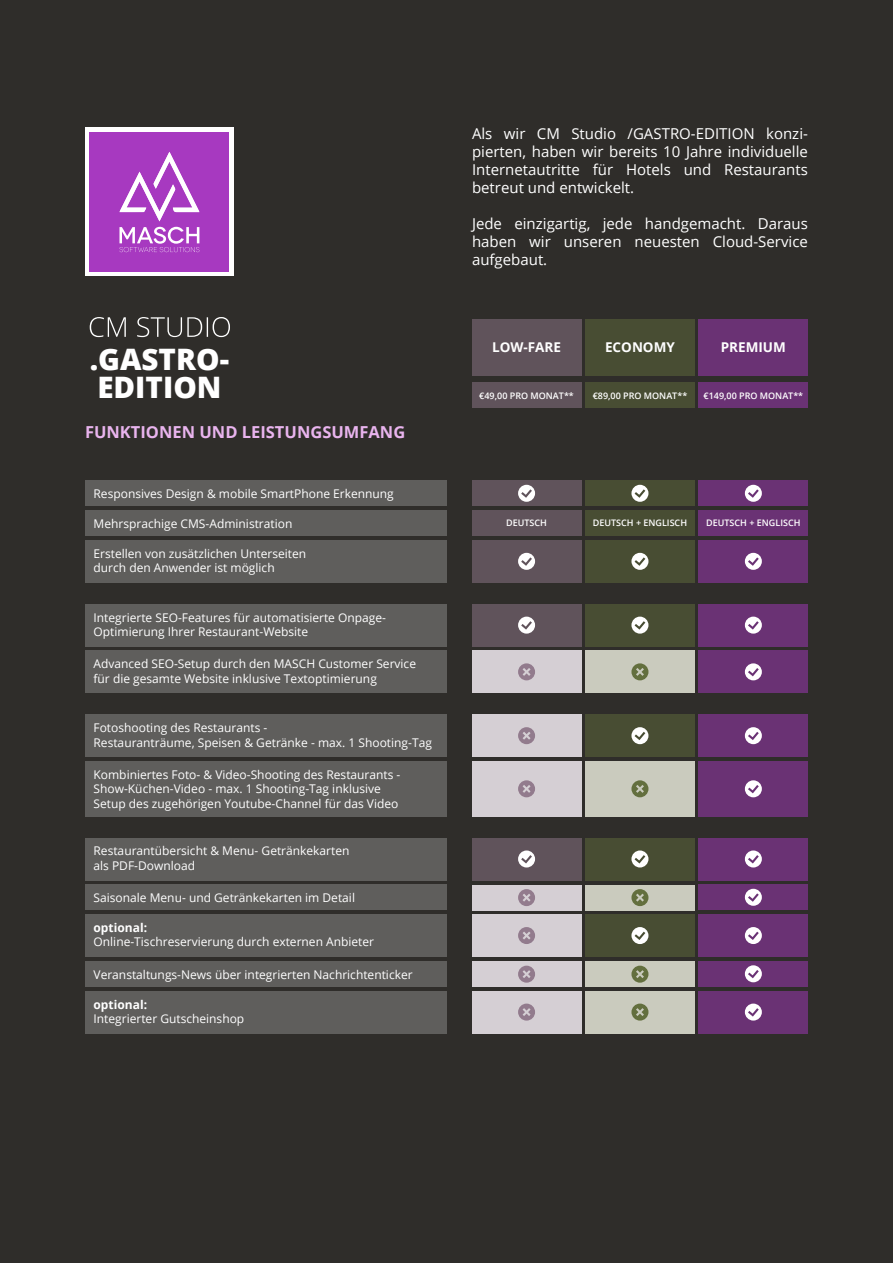
<style>
.page{position:relative;width:893px;height:1263px;background:#2f2d2a}
.page>*{position:absolute;margin:0;border:0;box-sizing:border-box;transform-origin:0 0}
.t1{font:800 29.55px "Open Sans";color:#fff}
.t2{font:700 16.5px "Open Sans";color:#e9b4ee}
.t3{font:15px/18px "Open Sans";color:#fff;text-align:justify}
.t4{font:700 13.5px "Open Sans";color:#fff}
.t5{font:12px/14.4px "Open Sans";color:#fff}
.t6{font:700 12px "Open Sans";color:#fff}
.t7{font:600 9px "Open Sans";color:#fff}
</style>
<div class="page">
<div style="left:85px;top:128px;width:149px;height:148px;background:#fff"></div>
<div style="left:90px;top:132px;width:139px;height:140px;background:#a739c0"></div>
<svg style="left:119px;top:152px;width:80px;height:100px"></svg>
<svg style="left:90px;top:317px;width:140px;height:20px"></svg>
<div style="left:699px;top:319px;width:109px;height:57px;background:#6a3274"></div>
<div style="left:585px;top:319px;width:109px;height:57px;background:#484d33"></div>
<div style="left:472px;top:319px;width:109px;height:57px;background:#60535b"></div>
<div style="left:472px;top:383px;width:109px;height:25px;background:#60535b"></div>
<div style="left:585px;top:383px;width:109px;height:25px;background:#484d33"></div>
<div style="left:699px;top:383px;width:109px;height:25px;background:#6a3274"></div>
<div style="left:85px;top:480px;width:361px;height:26px;background:#5f5e5c"></div>
<div style="left:472px;top:480px;width:109px;height:26px;background:#60535b"></div>
<div style="left:585px;top:480px;width:109px;height:26px;background:#484d33"></div>
<div style="left:699px;top:480px;width:109px;height:26px;background:#6a3274"></div>
<svg style="left:518px;top:485px;width:17px;height:17px"></svg>
<svg style="left:631px;top:485px;width:17px;height:17px"></svg>
<svg style="left:745px;top:485px;width:17px;height:17px"></svg>
<div style="left:85px;top:510px;width:361px;height:26px;background:#5f5e5c"></div>
<div style="left:472px;top:510px;width:109px;height:26px;background:#60535b"></div>
<div style="left:585px;top:510px;width:109px;height:26px;background:#484d33"></div>
<div style="left:699px;top:510px;width:109px;height:26px;background:#6a3274"></div>
<div style="left:85px;top:540px;width:361px;height:43px;background:#5f5e5c"></div>
<div style="left:472px;top:540px;width:109px;height:43px;background:#60535b"></div>
<div style="left:585px;top:540px;width:109px;height:43px;background:#484d33"></div>
<div style="left:699px;top:540px;width:109px;height:43px;background:#6a3274"></div>
<svg style="left:518px;top:553px;width:17px;height:17px"></svg>
<svg style="left:631px;top:553px;width:17px;height:17px"></svg>
<svg style="left:745px;top:553px;width:17px;height:17px"></svg>
<div style="left:85px;top:604px;width:361px;height:42px;background:#5f5e5c"></div>
<div style="left:472px;top:604px;width:109px;height:42px;background:#60535b"></div>
<div style="left:585px;top:604px;width:109px;height:42px;background:#484d33"></div>
<div style="left:699px;top:604px;width:109px;height:42px;background:#6a3274"></div>
<svg style="left:518px;top:617px;width:17px;height:17px"></svg>
<svg style="left:631px;top:617px;width:17px;height:17px"></svg>
<svg style="left:745px;top:617px;width:17px;height:17px"></svg>
<div style="left:85px;top:651px;width:361px;height:42px;background:#5f5e5c"></div>
<div style="left:699px;top:651px;width:109px;height:42px;background:#6a3274"></div>
<svg style="left:745px;top:663px;width:17px;height:17px"></svg>
<div style="left:472px;top:651px;width:109px;height:42px;background:#d5cfd4"></div>
<svg style="left:518px;top:663px;width:17px;height:17px"></svg>
<div style="left:585px;top:651px;width:109px;height:42px;background:#cacbbe"></div>
<svg style="left:631px;top:663px;width:17px;height:17px"></svg>
<div style="left:85px;top:714px;width:361px;height:43px;background:#5f5e5c"></div>
<div style="left:585px;top:714px;width:109px;height:43px;background:#484d33"></div>
<div style="left:699px;top:714px;width:109px;height:43px;background:#6a3274"></div>
<svg style="left:631px;top:727px;width:17px;height:17px"></svg>
<svg style="left:745px;top:727px;width:17px;height:17px"></svg>
<div style="left:472px;top:714px;width:109px;height:43px;background:#d5cfd4"></div>
<svg style="left:518px;top:727px;width:17px;height:17px"></svg>
<div style="left:85px;top:761px;width:361px;height:55px;background:#5f5e5c"></div>
<div style="left:699px;top:761px;width:109px;height:55px;background:#6a3274"></div>
<svg style="left:745px;top:780px;width:17px;height:17px"></svg>
<div style="left:472px;top:761px;width:109px;height:55px;background:#d5cfd4"></div>
<svg style="left:518px;top:780px;width:17px;height:17px"></svg>
<div style="left:585px;top:761px;width:109px;height:55px;background:#cacbbe"></div>
<svg style="left:631px;top:780px;width:17px;height:17px"></svg>
<div style="left:85px;top:838px;width:361px;height:42px;background:#5f5e5c"></div>
<div style="left:472px;top:838px;width:109px;height:42px;background:#60535b"></div>
<div style="left:585px;top:838px;width:109px;height:42px;background:#484d33"></div>
<div style="left:699px;top:838px;width:109px;height:42px;background:#6a3274"></div>
<svg style="left:518px;top:850px;width:17px;height:17px"></svg>
<svg style="left:631px;top:850px;width:17px;height:17px"></svg>
<svg style="left:745px;top:850px;width:17px;height:17px"></svg>
<div style="left:85px;top:884px;width:361px;height:26px;background:#5f5e5c"></div>
<div style="left:699px;top:884px;width:109px;height:26px;background:#6a3274"></div>
<svg style="left:745px;top:889px;width:17px;height:17px"></svg>
<div style="left:472px;top:885px;width:109px;height:25px;background:#d5cfd4"></div>
<svg style="left:518px;top:889px;width:17px;height:17px"></svg>
<div style="left:585px;top:885px;width:109px;height:25px;background:#cacbbe"></div>
<svg style="left:631px;top:889px;width:17px;height:17px"></svg>
<div style="left:85px;top:914px;width:361px;height:43px;background:#5f5e5c"></div>
<div style="left:585px;top:914px;width:109px;height:43px;background:#484d33"></div>
<div style="left:699px;top:914px;width:109px;height:43px;background:#6a3274"></div>
<svg style="left:631px;top:927px;width:17px;height:17px"></svg>
<svg style="left:745px;top:927px;width:17px;height:17px"></svg>
<div style="left:472px;top:914px;width:109px;height:43px;background:#d5cfd4"></div>
<svg style="left:518px;top:927px;width:17px;height:17px"></svg>
<div style="left:85px;top:961px;width:361px;height:25px;background:#5f5e5c"></div>
<div style="left:699px;top:961px;width:109px;height:25px;background:#6a3274"></div>
<svg style="left:745px;top:965px;width:17px;height:17px"></svg>
<div style="left:472px;top:961px;width:109px;height:26px;background:#d5cfd4"></div>
<svg style="left:518px;top:966px;width:17px;height:17px"></svg>
<div style="left:585px;top:961px;width:109px;height:26px;background:#cacbbe"></div>
<svg style="left:631px;top:966px;width:17px;height:17px"></svg>
<div style="left:85px;top:991px;width:361px;height:42px;background:#5f5e5c"></div>
<div style="left:699px;top:991px;width:109px;height:42px;background:#6a3274"></div>
<svg style="left:745px;top:1003px;width:17px;height:17px"></svg>
<div style="left:472px;top:991px;width:109px;height:42px;background:#d5cfd4"></div>
<svg style="left:518px;top:1003px;width:17px;height:17px"></svg>
<div style="left:585px;top:991px;width:109px;height:42px;background:#cacbbe"></div>
<svg style="left:631px;top:1003px;width:17px;height:17px"></svg>
<p class="t1" style="left:90px;top:336px;width:141px">.GASTRO-</p>
<p class="t1" style="left:97px;top:365px;width:126px">EDITION</p>
<p class="t2" style="left:85px;top:420px;width:322px">FUNKTIONEN UND LEISTUNGSUMFANG</p>
<p class="t3" style="left:472px;top:124px;width:337px">Als wir CM Studio /GASTRO-EDITION konzi&shy;pierten, haben wir bereits 10 Jahre individuelle Internetautritte für Hotels und Restaurants betreut und entwickelt.</p>
<p class="t3" style="left:472px;top:214px;width:337px">Jede einzigartig, jede handgemacht. Daraus haben wir unseren neuesten Cloud-Service aufgebaut.</p>
<p class="t4" style="left:492px;top:338px;width:70px">LOW-FARE</p>
<p class="t4" style="left:605px;top:338px;width:71px">ECONOMY</p>
<p class="t4" style="left:721px;top:338px;width:67px">PREMIUM</p>
<p class="t7" style="left:479px;top:389px;width:96px">€49,00 PRO MONAT**</p>
<p class="t7" style="left:593px;top:389px;width:96px">€89,00 PRO MONAT**</p>
<p class="t7" style="left:703px;top:389px;width:101px">€149,00 PRO MONAT**</p>
<p class="t5" style="left:94px;top:486px;width:302px">Responsives Design &amp; mobile SmartPhone Erkennung</p>
<p class="t5" style="left:94px;top:516px;width:200px">Mehrsprachige CMS-Administration</p>
<p class="t7" style="left:506px;top:517px;width:42px">DEUTSCH</p>
<p class="t7" style="left:593px;top:517px;width:96px">DEUTSCH + ENGLISCH</p>
<p class="t7" style="left:706px;top:517px;width:96px">DEUTSCH + ENGLISCH</p>
<p class="t5" style="left:94px;top:546px;width:214px">Erstellen von zusätzlichen Unterseiten</p>
<p class="t5" style="left:94px;top:560px;width:183px">durch den Anwender ist möglich</p>
<p class="t5" style="left:94px;top:610px;width:294px">Integrierte SEO-Features für automatisierte Onpage-<br>Optimierung Ihrer Restaurant-Website</p>
<p class="t5" style="left:94px;top:656px;width:324px">Advanced SEO-Setup durch den MASCH Customer Service</p>
<p class="t5" style="left:94px;top:671px;width:285px">für die gesamte Website inklusive Textoptimierung</p>
<p class="t5" style="left:94px;top:720px;width:175px">Fotoshooting des Restaurants -</p>
<p class="t5" style="left:94px;top:735px;width:340px">Restauranträume, Speisen &amp; Getränke - max. 1 Shooting-Tag</p>
<p class="t5" style="left:94px;top:767px;width:308px">Kombiniertes Foto- &amp; Video-Shooting des Restaurants -</p>
<p class="t5" style="left:94px;top:781px;width:289px">Show-Küchen-Video - max. 1 Shooting-Tag inklusive</p>
<p class="t5" style="left:94px;top:796px;width:306px">Setup des zugehörigen Youtube-Channel für das Video</p>
<p class="t5" style="left:94px;top:843px;width:257px">Restaurantübersicht &amp; Menu- Getränkekarten</p>
<p class="t5" style="left:94px;top:858px;width:103px">als PDF-Download</p>
<p class="t5" style="left:94px;top:890px;width:263px">Saisonale Menu- und Getränkekarten im Detail</p>
<p class="t6" style="left:94px;top:919px;width:55px">optional:</p>
<p class="t5" style="left:94px;top:934px;width:282px">Online-Tischreservierung durch externen Anbieter</p>
<p class="t5" style="left:94px;top:967px;width:321px">Veranstaltungs-News über integrierten Nachrichtenticker</p>
<p class="t6" style="left:94px;top:996px;width:55px">optional:</p>
<p class="t5" style="left:94px;top:1011px;width:152px">Integrierter Gutscheinshop</p>
</div>
